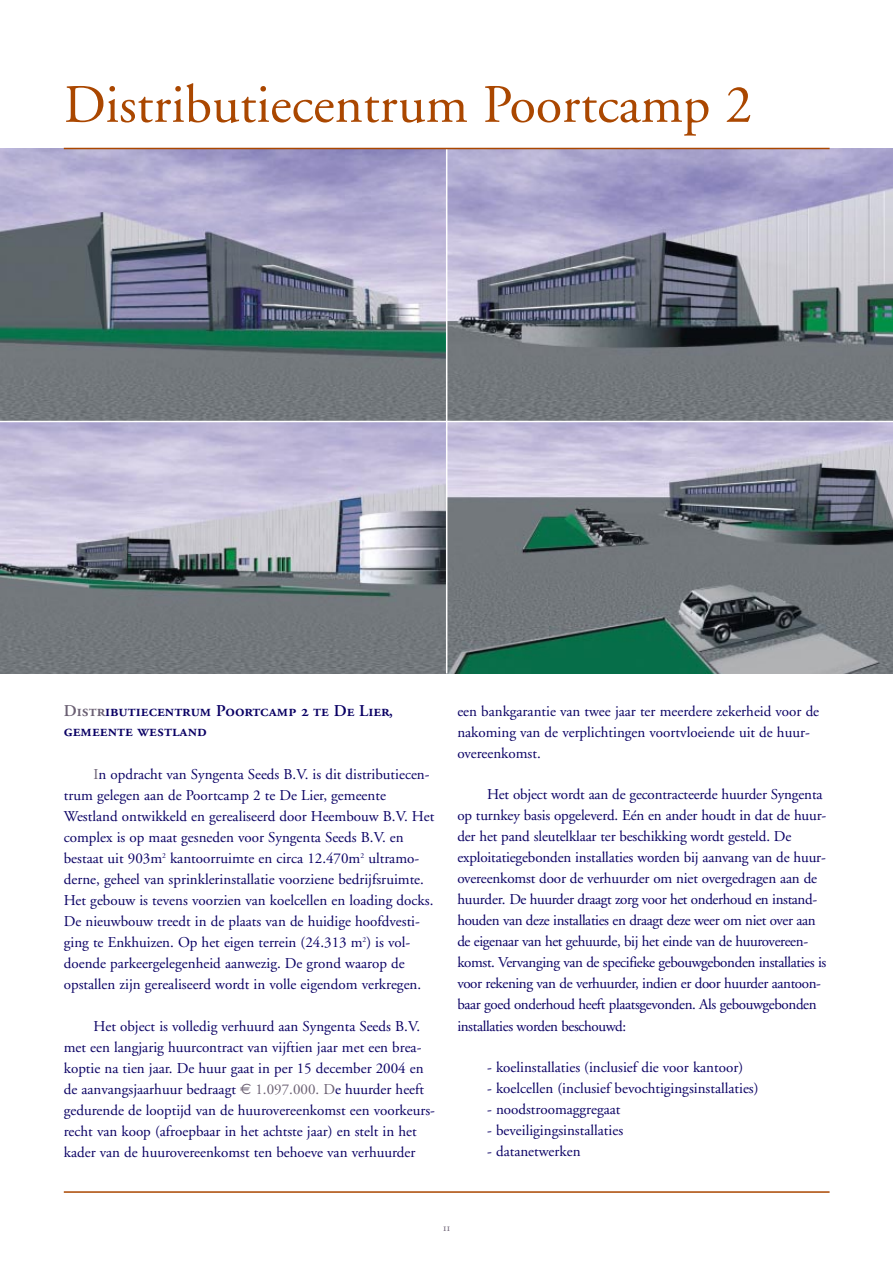
<style>
.page{position:relative;width:893px;height:1263px;background:#fff}
.page>*{position:absolute;margin:0;border:0;box-sizing:border-box;transform-origin:0 0}
.t1{font:54px "Adobe Garamond";color:#aa4700}
.t2{font:16.5px/21px "Adobe Garamond Semibold SC";color:#0a0064}
.t3{font:15px/21px "Adobe Garamond";color:#0a0064}
.t4{font:15px/21px "Adobe Garamond";letter-spacing:-.025em;color:#0a0064}
.t5{font:10.5px "Adobe Garamond Regular SC";color:#6b6073}
.s1{color:#6b6073}
.s2{font-family:"Euro Sans";color:#6b6073}
</style>
<div class="page">
<hr style="left:64px;top:1191px;width:765px;height:2px;background:#aa4700">
<img style="left:0;top:148px;width:892px;height:526px">
<hr style="left:0;top:421px;width:892px;height:1px;background:#fff">
<hr style="left:446px;top:148px;width:1px;height:526px;background:#fff">
<hr style="left:64px;top:148px;width:765px;height:1px;background:#aa4700">
<h1 class="t1" style="left:64px;top:83px;width:690px">Distributiecentrum Poortcamp 2</h1>
<p class="t2" style="left:64px;top:701px;width:331px"><span class="s1">Distr</span>ibutiecentrum Poortcamp 2 te De Lier, gemeente westland</p>
<p class="t3" style="left:64px;top:765px;width:372px;text-indent:30px"><span class="s1">I</span>n opdracht van Syngenta Seeds B.V. is dit distributiecen&shy;trum gelegen aan de Poortcamp 2 te De Lier, gemeente Westland ontwikkeld en gerealiseerd door Heembouw B.V. Het complex is op maat gesneden voor Syngenta Seeds B.V. en bestaat uit 903m<sup>2</sup> kantoorruimte en circa 12.470m<sup>2</sup> ultramo&shy;derne, geheel van sprinklerinstallatie voorziene bedrijfsruimte.<br>Het gebouw is tevens voorzien van koelcellen en loading docks.<br>De nieuwbouw treedt in de plaats van de huidige hoofdvesti&shy;ging te Enkhuizen. Op het eigen terrein (24.313 m<sup>2</sup>) is vol&shy;doende parkeergelegenheid aanwezig. De grond waarop de opstallen zijn gerealiseerd wordt in volle eigendom verkregen.</p>
<p class="t3" style="left:64px;top:1017px;width:373px;text-indent:30px">Het object is volledig verhuurd aan Syngenta Seeds B.V. met een langjarig huurcontract van vijftien jaar met een brea&shy;koptie na tien jaar. De huur gaat in per 15 december 2004 en de aanvangsjaarhuur bedraagt <span class="s2">€</span> <span class="s1">1.097.000. D</span>e huurder heeft gedurende de looptijd van de huurovereenkomst een voorkeurs&shy;recht van koop (afroepbaar in het achtste jaar) en stelt in het kader van de huurovereenkomst ten behoeve van verhuurder</p>
<p class="t3" style="left:457px;top:702px;width:363px">een bankgarantie van twee jaar ter meerdere zekerheid voor de nakoming van de verplichtingen voortvloeiende uit de huur&shy;overeenkomst.</p>
<p class="t4" style="left:457px;top:786px;width:370px;text-indent:30px">Het object wordt aan de gecontracteerde huurder Syngenta op turnkey basis opgeleverd. Eén en ander houdt in dat de huur&shy;der het pand sleutelklaar ter beschikking wordt gesteld. De exploitatiegebonden installaties worden bij aanvang van de huur&shy;overeenkomst door de verhuurder om niet overgedragen aan de huurder. De huurder draagt zorg voor het onderhoud en instand&shy;houden van deze installaties en draagt deze weer om niet over aan de eigenaar van het gehuurde, bij het einde van de huurovereen&shy;komst. Vervanging van de specifieke gebouwgebonden installaties is voor rekening van de verhuurder, indien er door huurder aantoon&shy;baar goed onderhoud heeft plaatsgevonden. Als gebouwgebonden installaties worden beschouwd:</p>
<p class="t3" style="left:487px;top:1059px;width:257px">- koelinstallaties (inclusief die voor kantoor)</p>
<p class="t3" style="left:487px;top:1080px;width:273px">- koelcellen (inclusief bevochtigingsinstallaties)</p>
<p class="t3" style="left:487px;top:1101px;width:135px">- noodstroomaggregaat</p>
<p class="t3" style="left:487px;top:1122px;width:137px">- beveiligingsinstallaties</p>
<p class="t3" style="left:487px;top:1143px;width:95px">- datanetwerken</p>
<p class="t5" style="left:443px;top:1223px;width:8px">11</p>
</div>
